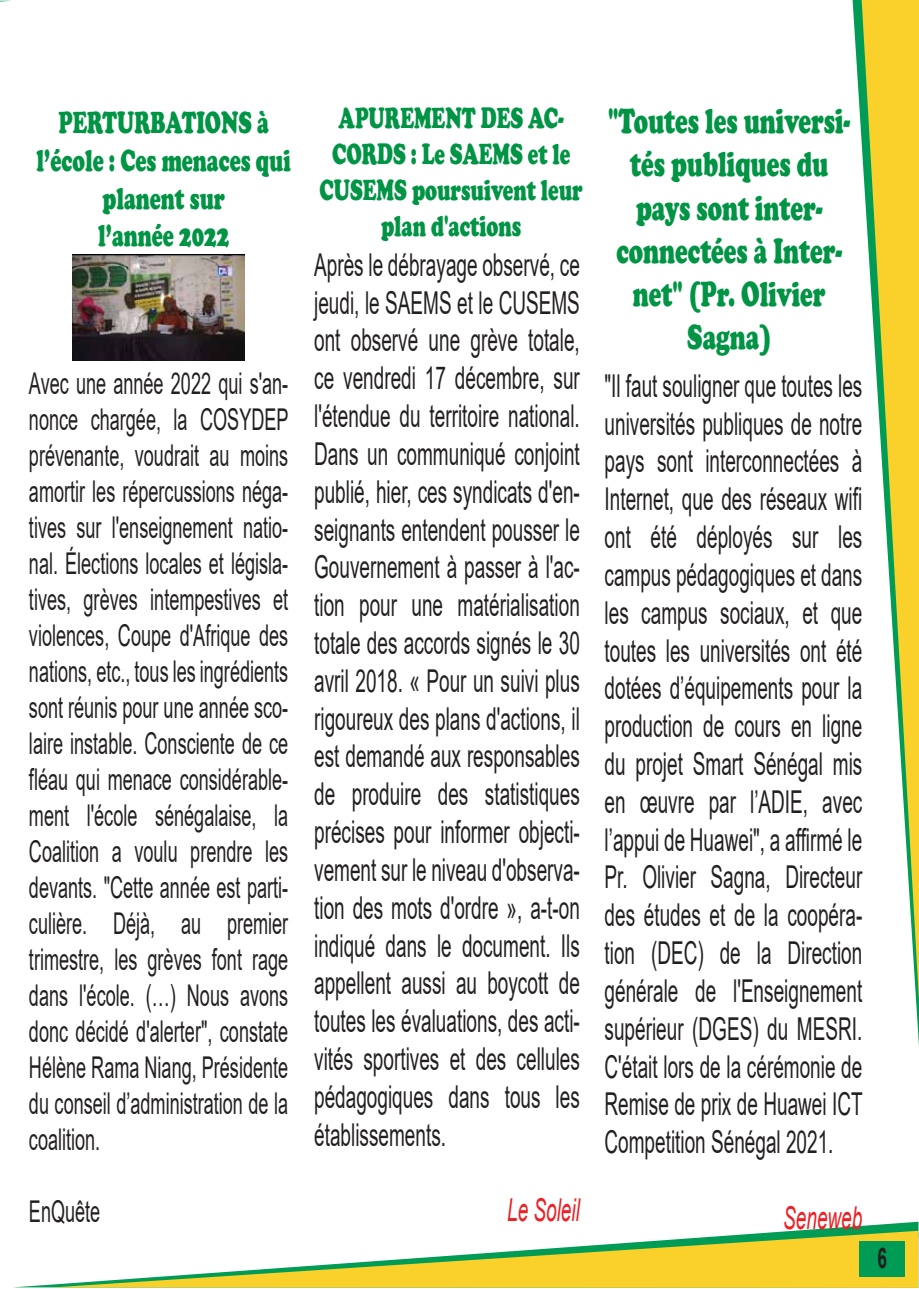
<style>
.page{position:relative;width:919px;height:1289px;background:#fff}
.page>*{position:absolute;margin:0;border:0;box-sizing:border-box;transform-origin:0 0}
.t1{font:900 36px/43.2px "Cooper";color:#009444;text-align:center;scale:.66 1}
.t2{font:31.5px/37.8px "Arial";color:#231f20;text-align:justify;scale:.6 1}
.t3{font:900 31.5px/37.8px "Cooper";color:#009444;text-align:center;scale:.66 1}
.t4{font:italic 31.5px "Arial";color:#ed1f24;scale:.6 1}
.t5{font:30px/36px "Arial";color:#231f20;text-align:justify;scale:.6 1}
.t6{font:900 30px/36px "Cooper";color:#009444;text-align:center;scale:.66 1}
.t7{font:700 28.5px "Arial";color:#231f20;scale:.6 1}
</style>
<div class="page">
<svg style="left:19px;top:1221px;width:899px;height:66px"></svg>
<svg style="left:53px;top:1230px;width:865px;height:57px"></svg>
<svg style="left:852px;top:0;width:66px;height:1030px"></svg>
<svg style="left:861px;top:0;width:57px;height:1000px"></svg>
<div style="left:859px;top:1240px;width:45px;height:36px;background:#009b55"></div>
<img style="left:73px;top:254px;width:171px;height:106px">
<p class="t3" style="left:37px;top:103px;width:386px">PERTURBATIONS à l’école : Ces menaces qui planent sur<br>l’année 2022</p>
<p class="t5" style="left:29px;top:365px;width:434px">Avec une année 2022 qui s'an&shy;nonce chargée, la COSYDEP prévenante, voudrait au moins amortir les répercussions néga&shy;tives sur l'enseignement natio&shy;nal. Élections locales et législa&shy;tives, grèves intempestives et violences, Coupe d'Afrique des nations, etc., tous les ingrédients sont réunis pour une année sco&shy;laire instable. Consciente de ce fléau qui menace considérable&shy;ment l'école sénégalaise, la Coalition a voulu prendre les devants. "Cette année est parti&shy;culière. Déjà, au premier trimestre, les grèves font rage dans l'école. (…) Nous avons donc décidé d'alerter", constate Hélène Rama Niang, Présidente du conseil d’administration de la coalition.</p>
<p class="t5" style="left:29px;top:1193px;width:120px">EnQuête</p>
<p class="t6" style="left:319px;top:100px;width:400px">APUREMENT DES AC-<br>CORDS : Le SAEMS et le<br>CUSEMS poursuivent leur plan d'actions</p>
<p class="t2" style="left:314px;top:246px;width:444px">Après le débrayage observé, ce jeudi, le SAEMS et le CUSEMS ont observé une grève totale, ce vendredi 17 décembre, sur l'étendue du territoire national.<br>Dans un communiqué conjoint publié, hier, ces syndicats d'en&shy;seignants entendent pousser le Gouvernement à passer à l'ac&shy;tion pour une matérialisation totale des accords signés le 30 avril 2018. « Pour un suivi plus rigoureux des plans d'actions, il est demandé aux responsables de produire des statistiques précises pour informer objecti&shy;vement sur le niveau d'observa&shy;tion des mots d'ordre », a-t-on indiqué dans le document. Ils appellent aussi au boycott de toutes les évaluations, des acti&shy;vités sportives et des cellules pédagogiques dans tous les établissements.</p>
<p class="t4" style="left:507px;top:1189px;width:123px">Le Soleil</p>
<p class="t1" style="left:608px;top:99px;width:368px">"Toutes les universi&shy;tés publiques du pays sont inter&shy;connectées à Inter&shy;net" (Pr. Olivier<br>Sagna)</p>
<p class="t2" style="left:604px;top:366px;width:431px">"Il faut souligner que toutes les universités publiques de notre pays sont interconnectées à Internet, que des réseaux wifi ont été déployés sur les campus pédagogiques et dans les campus sociaux, et que toutes les universités ont été dotées d’équipements pour la production de cours en ligne du projet Smart Sénégal mis en œuvre par l’ADIE, avec l’appui de Huawei", a affirmé le Pr. Olivier Sagna, Directeur des études et de la coopéra&shy;tion (DEC) de la Direction générale de l'Enseignement supérieur (DGES) du MESRI.<br>C'était lors de la cérémonie de Remise de prix de Huawei ICT Competition Sénégal 2021.</p>
<p class="t4" style="left:783px;top:1197px;width:133px">Seneweb</p>
<p class="t7" style="left:877px;top:1237px;width:17px">6</p>
</div>
